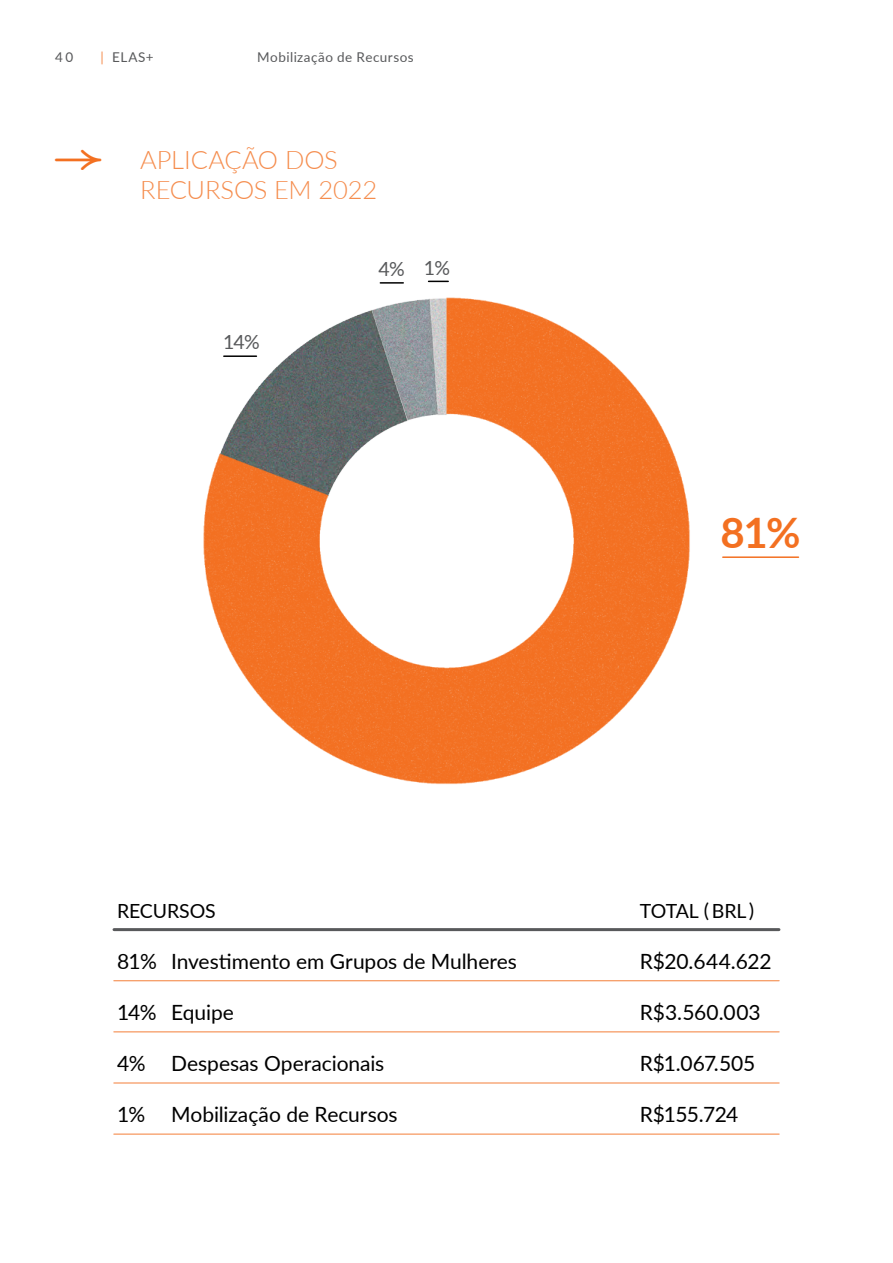
<style>
.page{position:relative;width:893px;height:1263px;background:#fff}
.page>*{position:absolute;margin:0;border:0;box-sizing:border-box;transform-origin:0 0}
.t1{font:700 42px "Lato";color:#f37021}
.t2{font:36px "Arrowstfb";color:#f37021}
.t3{font:300 25.5px/30px "Lato";letter-spacing:-.005em;color:#f58d4e}
.t4{font:21px "Lato";letter-spacing:-.005em;color:#000}
.t5{font:19.5px "Lato";letter-spacing:-.005em;color:#000}
.t6{font:19.5px "Lato";color:#58595b}
.t7{font:13.5px "Lato";letter-spacing:.035em;color:#58595b}
.s1{color:#f58d4e}
</style>
<div class="page">
<img style="left:203px;top:280px;width:520px;height:505px">
<hr style="left:114px;top:928px;width:665px;height:3px;background:#58595b">
<hr style="left:114px;top:980px;width:665px;height:1px;background:#f58d4e">
<hr style="left:114px;top:1031px;width:665px;height:1px;background:#f58d4e">
<hr style="left:114px;top:1082px;width:665px;height:1px;background:#f58d4e">
<hr style="left:114px;top:1133px;width:665px;height:2px;background:#f58d4e">
<hr style="left:723px;top:556px;width:75px;height:2px;background:#f37021">
<hr style="left:224px;top:355px;width:32px;height:2px;background:#000">
<hr style="left:380px;top:282px;width:23px;height:2px;background:#000">
<svg style="left:429px;top:281px;width:19px;height:1px"></svg>
<p class="t7" style="left:55px;top:47px;width:20px">40</p>
<p class="t7" style="left:100px;top:47px;width:55px"><span class="s1">|</span> ELAS+</p>
<p class="t7" style="left:257px;top:47px;width:158px">Mobilização de Recursos</p>
<h2 class="t2" style="left:55px;top:139px;width:49px">w</h2>
<p class="t3" style="left:140px;top:144px;width:238px">APLICAÇÃO DOS<br>RECURSOS EM 2022</p>
<p class="t6" style="left:223px;top:328px;width:38px">14%</p>
<p class="t6" style="left:378px;top:254px;width:73px">4% 1%</p>
<h1 class="t1" style="left:720px;top:502px;width:82px">81%</h1>
<p class="t5" style="left:117px;top:897px;width:100px">RECURSOS</p>
<p class="t4" style="left:117px;top:946px;width:401px">81% Investimento em Grupos de Mulheres</p>
<p class="t4" style="left:117px;top:997px;width:118px">14% Equipe</p>
<p class="t4" style="left:117px;top:1048px;width:269px">4% Despesas Operacionais</p>
<p class="t4" style="left:117px;top:1099px;width:282px">1% Mobilização de Recursos</p>
<p class="t5" style="left:640px;top:897px;width:116px">TOTAL ( BRL )</p>
<p class="t4" style="left:640px;top:946px;width:133px">R$20.644.622</p>
<p class="t4" style="left:640px;top:997px;width:122px">R$3.560.003</p>
<p class="t4" style="left:640px;top:1048px;width:117px">R$1.067.505</p>
<p class="t4" style="left:640px;top:1099px;width:100px">R$155.724</p>
</div>
